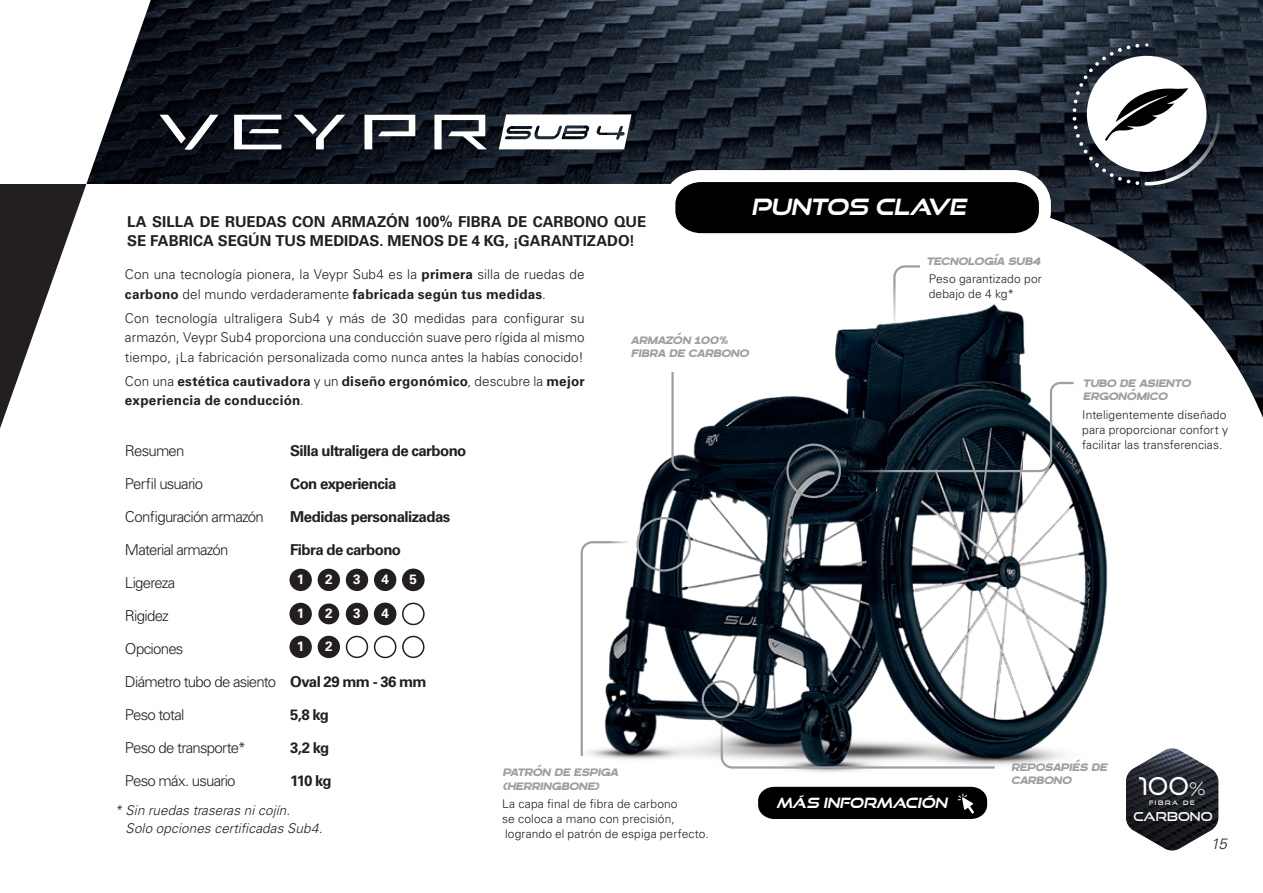
<style>
.page{position:relative;width:1263px;height:893px;background:#fff}
.page>*{position:absolute;margin:0;border:0;box-sizing:border-box;transform-origin:0 0}
.t1{font:24.6px "Good Times Bk";color:#fff}
.t2{font:italic 700 22.5px "Good Times Rg";color:#fff}
.t3{font:300 15px "Univers LT Std";letter-spacing:-.05em;color:#231f20}
.t4{font:700 15px "Univers LT Std";letter-spacing:-.03em;color:#231f20}
.t5{font:700 15px/19.5px "Univers LT Std";color:#231f20}
.t6{font:italic 300 15px "Univers LT Std";color:#231f20}
.t7{font:italic 700 14.1px "Good Times Rg";color:#fff}
.t8{font:300 13.5px/19.5px "Univers LT Std";letter-spacing:.005em;color:#231f20}
.t9{font:italic 700 13.5px/13.5px "Blatant";letter-spacing:-.015em;color:#9d9fa2}
.t10{font:700 13.5px/19.5px "Univers LT Std";letter-spacing:.02em;color:#231f20}
.t11{font:italic 300 13.5px "Univers LT Std";letter-spacing:.005em;color:#231f20}
.t12{font:700 13.5px "Univers LT Std";color:#fff}
.t13{font:12.3px "Good Times Rg";color:#fff}
.t14{font:300 12px "Univers LT Std";letter-spacing:.01em;color:#231f20}
.t15{font:6.15px "Good Times Rg";letter-spacing:.25em;color:#fff}
.s1{font-weight:700}
.s2{font-weight:300}
.s3{font-size:17.25px}
</style>
<div class="page">
<img style="left:86px;top:0;width:1177px;height:418px">
<svg style="left:1px;top:184px;width:85px;height:242px"></svg>
<svg style="left:657px;top:164px;width:400px;height:87px"></svg>
<svg style="left:1071px;top:40px;width:150px;height:146px"></svg>
<svg style="left:160px;top:114px;width:471px;height:36px"></svg>
<div style="left:125px;top:270px;width:460px;height:140px;background:#fff"></div>
<div style="left:290px;top:569px;width:21px;height:21px;background:#231f20;border-radius:50%"></div>
<div style="left:289px;top:569px;width:23px;height:22px;border:2px solid #231f20;border-radius:50%"></div>
<div style="left:318px;top:569px;width:21px;height:21px;background:#231f20;border-radius:50%"></div>
<div style="left:318px;top:569px;width:22px;height:22px;border:2px solid #231f20;border-radius:50%"></div>
<div style="left:347px;top:569px;width:20px;height:21px;background:#231f20;border-radius:50%"></div>
<div style="left:346px;top:569px;width:22px;height:22px;border:2px solid #231f20;border-radius:50%"></div>
<div style="left:375px;top:569px;width:21px;height:21px;background:#231f20;border-radius:50%"></div>
<div style="left:374px;top:569px;width:22px;height:22px;border:2px solid #231f20;border-radius:50%"></div>
<div style="left:403px;top:569px;width:21px;height:21px;background:#231f20;border-radius:50%"></div>
<div style="left:402px;top:569px;width:23px;height:22px;border:2px solid #231f20;border-radius:50%"></div>
<div style="left:290px;top:603px;width:21px;height:21px;background:#231f20;border-radius:50%"></div>
<div style="left:289px;top:603px;width:23px;height:22px;border:2px solid #231f20;border-radius:50%"></div>
<div style="left:318px;top:603px;width:21px;height:21px;background:#231f20;border-radius:50%"></div>
<div style="left:347px;top:603px;width:20px;height:21px;background:#231f20;border-radius:50%"></div>
<div style="left:346px;top:603px;width:22px;height:22px;border:2px solid #231f20;border-radius:50%"></div>
<div style="left:375px;top:603px;width:21px;height:21px;background:#231f20;border-radius:50%"></div>
<div style="left:374px;top:603px;width:22px;height:22px;border:2px solid #231f20;border-radius:50%"></div>
<div style="left:402px;top:603px;width:23px;height:22px;border:2px solid #231f20;border-radius:50%"></div>
<div style="left:290px;top:636px;width:21px;height:21px;background:#231f20;border-radius:50%"></div>
<div style="left:289px;top:636px;width:23px;height:22px;border:2px solid #231f20;border-radius:50%"></div>
<div style="left:318px;top:636px;width:21px;height:21px;background:#231f20;border-radius:50%"></div>
<div style="left:318px;top:636px;width:22px;height:22px;border:2px solid #231f20;border-radius:50%"></div>
<div style="left:346px;top:636px;width:22px;height:22px;border:2px solid #231f20;border-radius:50%"></div>
<div style="left:374px;top:636px;width:22px;height:22px;border:2px solid #231f20;border-radius:50%"></div>
<div style="left:402px;top:636px;width:22px;height:22px;border:2px solid #231f20;border-radius:50%"></div>
<img style="left:0;top:0;width:1px;height:893px">
<img style="left:584px;top:290px;width:542px;height:475px">
<svg style="left:839px;top:381px;width:236px;height:92px;background:#313d46"></svg>
<div style="left:786px;top:444px;width:55px;height:54px;border:2px solid #9d9fa2;border-radius:50%"></div>
<div style="left:702px;top:680px;width:38px;height:38px;border:2px solid #9d9fa2;border-radius:50%"></div>
<div style="left:636px;top:517px;width:55px;height:55px;border:2px solid #9d9fa2;border-radius:50%"></div>
<svg style="left:670px;top:371px;width:26px;height:101px"></svg>
<svg style="left:580px;top:540px;width:58px;height:217px"></svg>
<svg style="left:892px;top:264px;width:29px;height:72px"></svg>
<img style="left:1126px;top:748px;width:92px;height:103px">
<svg style="left:719px;top:713px;width:279px;height:106px"></svg>
<p class="t5" style="left:127px;top:212px;width:521px">LA SILLA DE RUEDAS CON ARMAZÓN 100% FIBRA DE CARBONO QUE<br>SE FABRICA SEGÚN TUS MEDIDAS. MENOS DE 4 KG, ¡GARANTIZADO!</p>
<p class="t2" style="left:751px;top:193px;width:216px">PUNTOS CLAVE</p>
<p class="t9" style="left:927px;top:253px;width:116px">TECNOLOGÍA SUB4</p>
<p class="t8" style="left:125px;top:265px;width:461px">Con una tecnología pionera, la Veypr Sub4 es la <span class="s1">primera</span> silla de ruedas de <span class="s1">carbono</span> del mundo verdaderamente <span class="s1">fabricada según tus medidas</span>.</p>
<p class="t8" style="left:125px;top:308px;width:461px;text-align:justify">Con tecnología ultraligera Sub4 y más de 30 medidas para configurar su armazón, Veypr Sub4 proporciona una conducción suave pero rígida al mismo tiempo, ¡La fabricación personalizada como nunca antes la habías conocido!</p>
<p class="t10" style="left:125px;top:371px;width:461px"><span class="s2">Con una</span> estética cautivadora <span class="s2">y un</span> diseño ergonómico<span class="s2">, descubre la</span> mejor experiencia de conducción<span class="s2">.</span></p>
<p class="t3" style="left:125px;top:442px;width:61px">Resumen</p>
<p class="t3" style="left:125px;top:475px;width:80px">Perfil usuario</p>
<p class="t3" style="left:125px;top:508px;width:140px">Configuración armazón</p>
<p class="t3" style="left:125px;top:541px;width:105px">Material armazón</p>
<p class="t3" style="left:125px;top:574px;width:52px">Ligereza</p>
<p class="t3" style="left:125px;top:607px;width:45px">Rigidez</p>
<p class="t3" style="left:125px;top:640px;width:60px">Opciones</p>
<p class="t3" style="left:125px;top:673px;width:153px">Diámetro tubo de asiento</p>
<p class="t3" style="left:125px;top:706px;width:61px">Peso total</p>
<p class="t3" style="left:125px;top:739px;width:123px">Peso de transporte*</p>
<p class="t3" style="left:125px;top:772px;width:112px">Peso máx. usuario</p>
<p class="t4" style="left:290px;top:442px;width:178px">Silla ultraligera de carbono</p>
<p class="t4" style="left:290px;top:475px;width:108px">Con experiencia</p>
<p class="t4" style="left:290px;top:508px;width:162px">Medidas personalizadas</p>
<p class="t4" style="left:290px;top:541px;width:112px">Fibra de carbono</p>
<p class="t12" style="left:297px;top:572px;width:9px">1</p>
<p class="t12" style="left:325px;top:572px;width:9px">2</p>
<p class="t12" style="left:353px;top:572px;width:9px">3</p>
<p class="t12" style="left:381px;top:572px;width:9px">4</p>
<p class="t12" style="left:410px;top:572px;width:9px">5</p>
<p class="t12" style="left:297px;top:606px;width:9px">1</p>
<p class="t12" style="left:325px;top:606px;width:9px">2</p>
<p class="t12" style="left:353px;top:606px;width:9px">3</p>
<p class="t12" style="left:381px;top:606px;width:9px">4</p>
<p class="t12" style="left:297px;top:639px;width:9px">1</p>
<p class="t12" style="left:325px;top:639px;width:9px">2</p>
<p class="t4" style="left:290px;top:673px;width:138px">Oval 29 mm - 36 mm</p>
<p class="t4" style="left:290px;top:706px;width:40px">5,8 kg</p>
<p class="t4" style="left:290px;top:739px;width:41px">3,2 kg</p>
<p class="t4" style="left:290px;top:772px;width:43px">110 kg</p>
<p class="t9" style="left:503px;top:765px;width:117px">PATRÓN DE ESPIGA</p>
<p class="t9" style="left:503px;top:778px;width:98px">(HERRINGBONE)</p>
<p class="t9" style="left:631px;top:332px;width:99px">ARMAZÓN 100%</p>
<p class="t9" style="left:631px;top:346px;width:119px">FIBRA DE CARBONO</p>
<p class="t11" style="left:114px;top:802px;width:177px">* Sin ruedas traseras ni cojín.</p>
<p class="t11" style="left:126px;top:820px;width:199px">Solo opciones certificadas Sub4.</p>
<p class="t14" style="left:502px;top:796px;width:177px">La capa final de fibra de carbono</p>
<p class="t14" style="left:502px;top:811px;width:174px">se coloca a mano con precisión,</p>
<p class="t14" style="left:505px;top:826px;width:205px">logrando el patrón de espiga perfecto.</p>
<p class="t14" style="left:929px;top:271px;width:115px">Peso garantizado por</p>
<p class="t14" style="left:929px;top:286px;width:87px">debajo de 4 kg*</p>
<p class="t9" style="left:1084px;top:376px;width:109px">TUBO DE ASIENTO<br>ERGONÓMICO</p>
<p class="t14" style="left:1082px;top:408px;width:146px">Inteligentemente diseñado</p>
<p class="t14" style="left:1082px;top:423px;width:147px">para proporcionar confort y</p>
<p class="t14" style="left:1082px;top:438px;width:142px">facilitar las transferencias.</p>
<p class="t7" style="left:776px;top:794px;width:172px">MÁS INFORMACIÓN</p>
<p class="t9" style="left:1012px;top:760px;width:98px">REPOSAPIÉS DE</p>
<p class="t9" style="left:1012px;top:773px;width:62px">CARBONO</p>
<p class="t1" style="left:1138px;top:771px;width:68px">100<span class="s3">%</span></p>
<p class="t15" style="left:1149px;top:799px;width:47px">FIBRA DE</p>
<p class="t13" style="left:1133px;top:809px;width:81px">CARBONO</p>
<p class="t6" style="left:1211px;top:834px;width:18px">15</p>
</div>
